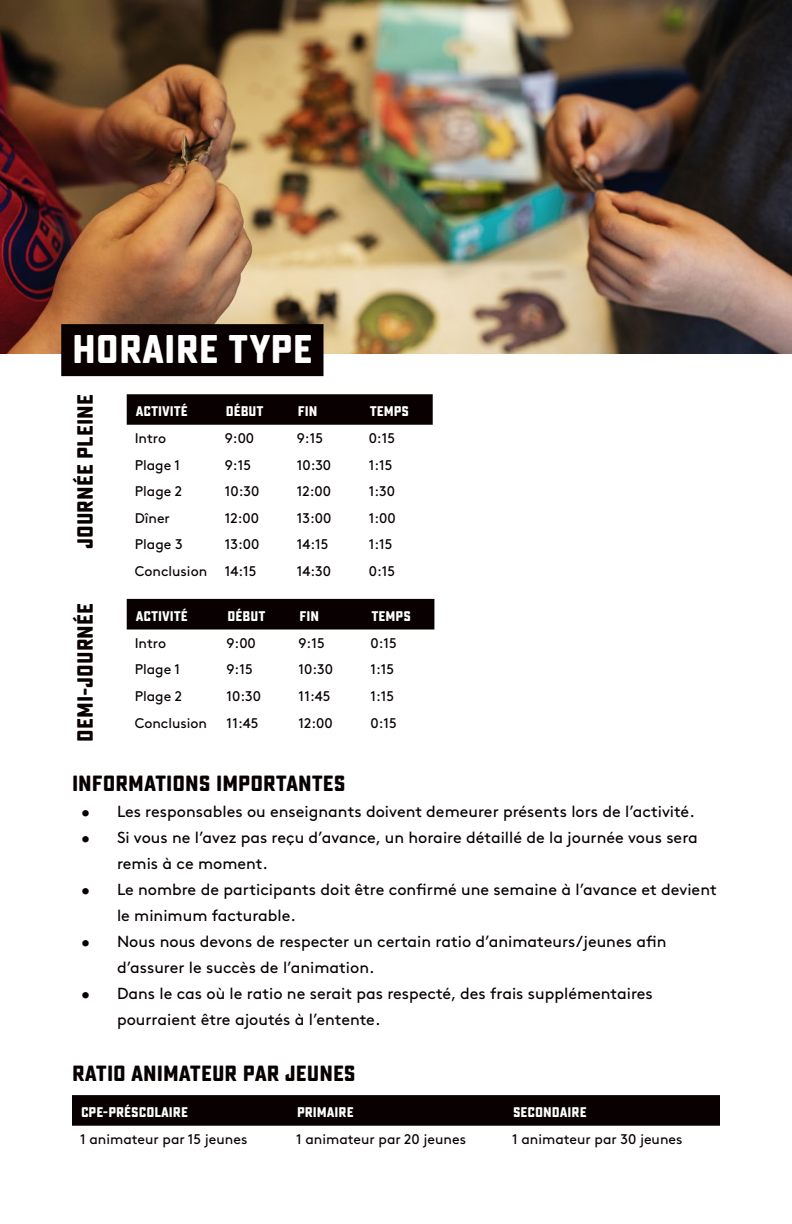
<style>
.page{position:relative;width:792px;height:1224px;background:#fff}
.page>*{position:absolute;margin:0;border:0;box-sizing:border-box;transform-origin:0 0}
.t1{font:700 40px "Sucrose";color:#fff}
.t2{font:700 22px "Sucrose";color:#080001}
.t3{font:16px/26px "Brown";color:#080001}
.t4{font:14px "Brown";color:#080001}
.t5{font:700 14px "Sucrose";color:#fff}
</style>
<div class="page">
<img style="left:0;top:0;width:792px;height:354px">
<div style="left:127px;top:394px;width:306px;height:31px;background:#080001"></div>
<div style="left:127px;top:599px;width:307px;height:31px;background:#080001"></div>
<div style="left:72px;top:1095px;width:648px;height:31px;background:#080001"></div>
<div style="left:61px;top:324px;width:263px;height:52px;background:#080001"></div>
<h1 class="t1" style="left:72px;top:326px;width:242px">HORAIRE TYPE</h1>
<h2 class="t2" style="left:72px;top:549px;width:156px;rotate:-90deg">JOURNÉE PLEINE</h2>
<h2 class="t2" style="left:72px;top:742px;width:140px;rotate:-90deg">DEMI-JOURNÉE</h2>
<p class="t5" style="left:136px;top:403px;width:54px">ACTIVITÉ</p>
<p class="t5" style="left:226px;top:403px;width:40px">DÉBUT</p>
<p class="t5" style="left:298px;top:403px;width:21px">FIN</p>
<p class="t5" style="left:370px;top:403px;width:41px">TEMPS</p>
<p class="t4" style="left:135px;top:428px;width:33px">Intro</p>
<p class="t4" style="left:225px;top:428px;width:31px">9:00</p>
<p class="t4" style="left:297px;top:428px;width:28px">9:15</p>
<p class="t4" style="left:369px;top:428px;width:28px">0:15</p>
<p class="t4" style="left:135px;top:454px;width:47px">Plage 1</p>
<p class="t4" style="left:225px;top:454px;width:28px">9:15</p>
<p class="t4" style="left:297px;top:454px;width:36px">10:30</p>
<p class="t4" style="left:369px;top:454px;width:25px">1:15</p>
<p class="t4" style="left:135px;top:481px;width:49px">Plage 2</p>
<p class="t4" style="left:225px;top:481px;width:36px">10:30</p>
<p class="t4" style="left:297px;top:481px;width:36px">12:00</p>
<p class="t4" style="left:369px;top:481px;width:28px">1:30</p>
<p class="t4" style="left:135px;top:507px;width:37px">Dîner</p>
<p class="t4" style="left:225px;top:507px;width:36px">12:00</p>
<p class="t4" style="left:297px;top:507px;width:36px">13:00</p>
<p class="t4" style="left:369px;top:507px;width:28px">1:00</p>
<p class="t4" style="left:135px;top:534px;width:50px">Plage 3</p>
<p class="t4" style="left:225px;top:534px;width:36px">13:00</p>
<p class="t4" style="left:297px;top:534px;width:33px">14:15</p>
<p class="t4" style="left:369px;top:534px;width:25px">1:15</p>
<p class="t4" style="left:135px;top:560px;width:74px">Conclusion</p>
<p class="t4" style="left:225px;top:560px;width:33px">14:15</p>
<p class="t4" style="left:297px;top:560px;width:36px">14:30</p>
<p class="t4" style="left:369px;top:560px;width:28px">0:15</p>
<p class="t5" style="left:136px;top:607px;width:54px">ACTIVITÉ</p>
<p class="t5" style="left:227px;top:607px;width:40px">DÉBUT</p>
<p class="t5" style="left:299px;top:607px;width:21px">FIN</p>
<p class="t5" style="left:371px;top:607px;width:41px">TEMPS</p>
<p class="t4" style="left:135px;top:632px;width:33px">Intro</p>
<p class="t4" style="left:226px;top:632px;width:31px">9:00</p>
<p class="t4" style="left:298px;top:632px;width:28px">9:15</p>
<p class="t4" style="left:370px;top:632px;width:28px">0:15</p>
<p class="t4" style="left:135px;top:659px;width:47px">Plage 1</p>
<p class="t4" style="left:226px;top:659px;width:28px">9:15</p>
<p class="t4" style="left:298px;top:659px;width:36px">10:30</p>
<p class="t4" style="left:370px;top:659px;width:25px">1:15</p>
<p class="t4" style="left:135px;top:685px;width:49px">Plage 2</p>
<p class="t4" style="left:226px;top:685px;width:36px">10:30</p>
<p class="t4" style="left:298px;top:685px;width:34px">11:45</p>
<p class="t4" style="left:370px;top:685px;width:25px">1:15</p>
<p class="t4" style="left:135px;top:712px;width:74px">Conclusion</p>
<p class="t4" style="left:226px;top:712px;width:34px">11:45</p>
<p class="t4" style="left:298px;top:712px;width:36px">12:00</p>
<p class="t4" style="left:370px;top:712px;width:28px">0:15</p>
<h2 class="t2" style="left:72px;top:771px;width:275px">INFORMATIONS IMPORTANTES</h2>
<p class="t3" style="left:81px;top:797px;width:615px">• Les responsables ou enseignants doivent demeurer présents lors de l’activité.</p>
<p class="t3" style="left:117px;top:823px;width:582px;text-indent:-36px">• Si vous ne l’avez pas reçu d’avance, un horaire détaillé de la journée vous sera remis à ce moment.</p>
<p class="t3" style="left:117px;top:875px;width:601px;text-indent:-36px">• Le nombre de participants doit être confirmé une semaine à l’avance et devient le minimum facturable.</p>
<p class="t3" style="left:117px;top:927px;width:551px;text-indent:-36px">• Nous nous devons de respecter un certain ratio d’animateurs/jeunes afin d’assurer le succès de l’animation.</p>
<p class="t3" style="left:117px;top:979px;width:537px;text-indent:-36px">• Dans le cas où le ratio ne serait pas respecté, des frais supplémentaires pourraient être ajoutés à l’entente.</p>
<h2 class="t2" style="left:72px;top:1060px;width:285px">RATIO ANIMATEUR PAR JEUNES</h2>
<p class="t5" style="left:81px;top:1104px;width:109px">CPE-PRÉSCOLAIRE</p>
<p class="t5" style="left:297px;top:1104px;width:58px">PRIMAIRE</p>
<p class="t5" style="left:513px;top:1104px;width:75px">SECONDAIRE</p>
<p class="t4" style="left:80px;top:1129px;width:169px">1 animateur par 15 jeunes</p>
<p class="t4" style="left:296px;top:1129px;width:172px">1 animateur par 20 jeunes</p>
<p class="t4" style="left:512px;top:1129px;width:172px">1 animateur par 30 jeunes</p>
</div>
